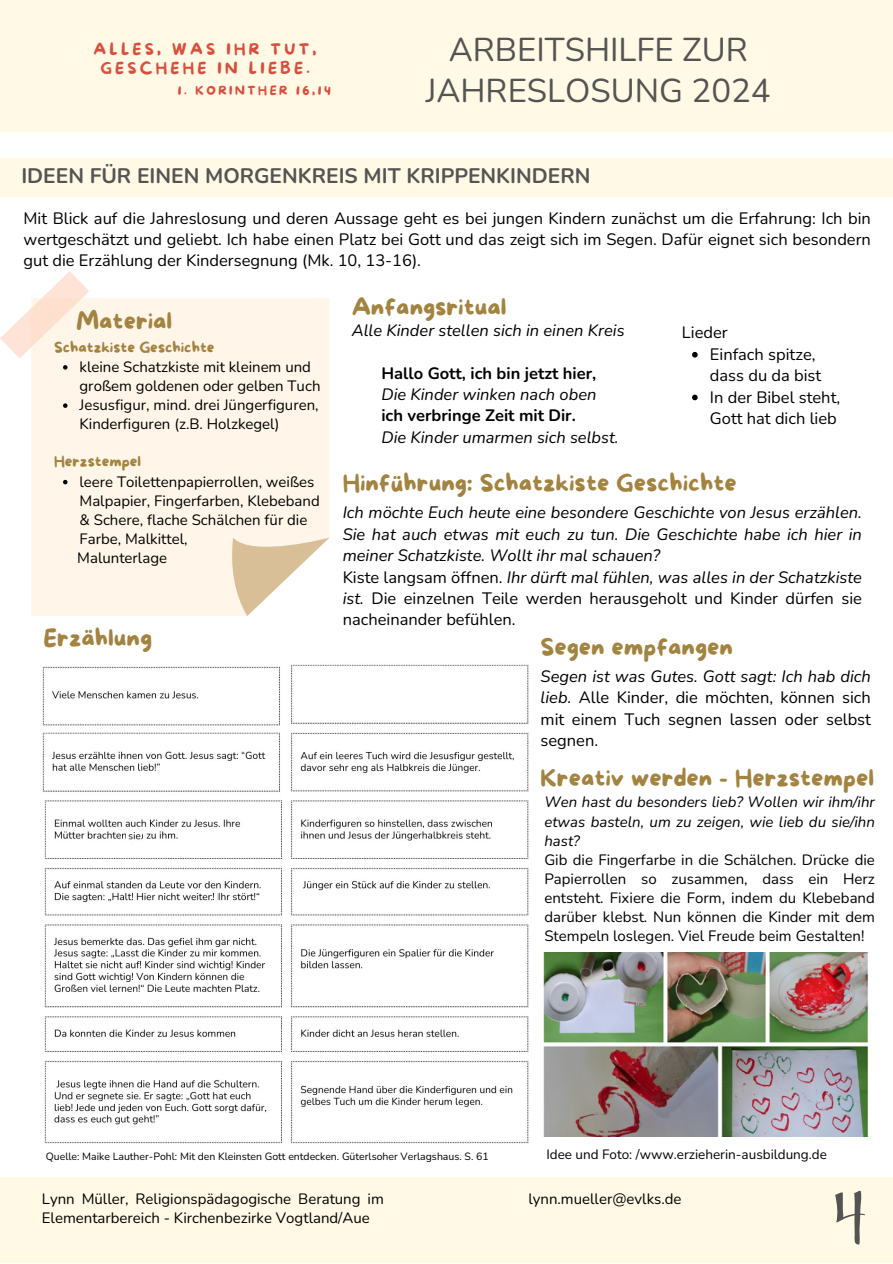
<style>
.page{position:relative;width:893px;height:1264px;background:#fff}
.page>*{position:absolute;margin:0;border:0;box-sizing:border-box;transform-origin:0 0}
.t1{font:33px/40.5px "Nunito";color:#545454;text-align:center}
.t2{font:24px "More Sugar";color:#a38340}
.t3{font:700 21px "Nunito";color:#545454}
.t4{font:16.5px/21.3px "Nunito";color:#000;text-align:justify}
.t5{font:italic 16.5px/21.3px "Nunito";color:#000;text-align:justify}
.t6{font:700 16.5px "Nunito";color:#000}
.t7{font:15.75px/18.5px "More Sugar";letter-spacing:.205em;color:#da4e3d;text-align:center}
.t8{font:15px/19px "Nunito";color:#000}
.t9{font:italic 15px/19px "Nunito";color:#000;text-align:justify}
.t10{font:15px "More Sugar";color:#a38340}
.t11{font:13.5px "Nunito";color:#000}
.t12{font:12.3px "More Sugar";letter-spacing:.205em;color:#da4e3d}
.t13{font:10.5px "Nunito";color:#000}
.s1{font-style:italic}
</style>
<div class="page">
<div style="left:0;top:0;width:892px;height:131px;background:#fff9e5"></div>
<div style="left:0;top:1177px;width:892px;height:85px;background:#fff9e5"></div>
<div style="left:0;top:158px;width:892px;height:39px;background:#fff9e5"></div>
<div style="left:31px;top:298px;width:298px;height:318px;background:#fff6e9"></div>
<svg style="left:230px;top:537px;width:99px;height:79px"></svg>
<svg style="left:0;top:271px;width:89px;height:87px"></svg>
<img style="left:44px;top:664px;width:485px;height:480px">
<img style="left:543px;top:952px;width:326px;height:183px">
<svg style="left:835px;top:1190px;width:30px;height:54px"></svg>
<svg style="left:63px;top:365px;width:5px;height:4px"></svg>
<svg style="left:63px;top:403px;width:5px;height:5px"></svg>
<svg style="left:63px;top:480px;width:5px;height:4px"></svg>
<svg style="left:692px;top:352px;width:5px;height:5px"></svg>
<svg style="left:692px;top:394px;width:5px;height:6px"></svg>
<img style="left:42px;top:664px;width:241px;height:65px">
<img style="left:42px;top:729px;width:241px;height:70px">
<img style="left:127px;top:828px;width:14px;height:15px">
<svg style="left:211px;top:891px;width:6px;height:11px"></svg>
<p class="t7" style="left:94px;top:41px;width:224px">ALLES, WAS IHR TUT,<br>GESCHEHE IN LIEBE.</p>
<p class="t12" style="left:178px;top:83px;width:154px">1. KORINTHER 16,14</p>
<p class="t1" style="left:426px;top:30px;width:346px">ARBEITSHILFE ZUR<br>JAHRESLOSUNG 2024</p>
<p class="t3" style="left:21px;top:162px;width:570px">IDEEN FÜR EINEN MORGENKREIS MIT KRIPPENKINDERN</p>
<p class="t4" style="left:24px;top:208px;width:848px">Mit Blick auf die Jahreslosung und deren Aussage geht es bei jungen Kindern zunächst um die Erfahrung: Ich bin wertgeschätzt und geliebt. Ich habe einen Platz bei Gott und das zeigt sich im Segen. Dafür eignet sich besondern gut die Erzählung der Kindersegnung (Mk. 10, 13-16).</p>
<p class="t2" style="left:76px;top:307px;width:98px">Material</p>
<p class="t10" style="left:54px;top:339px;width:162px">Schatzkiste Geschichte</p>
<p class="t8" style="left:79px;top:357px;width:242px">kleine Schatzkiste mit kleinem und großem goldenen oder gelben Tuch</p>
<p class="t8" style="left:79px;top:395px;width:240px">Jesusfigur, mind. drei Jüngerfiguren,<br>Kinderfiguren (z.B. Holzkegel)</p>
<p class="t10" style="left:54px;top:453px;width:88px">Herzstempel</p>
<p class="t8" style="left:79px;top:472px;width:242px">leere Toilettenpapierrollen, weißes<br>Malpapier, Fingerfarben, Klebeband &amp; Schere, flache Schälchen für die<br>Farbe, Malkittel,</p>
<p class="t8" style="left:77px;top:548px;width:91px">Malunterlage</p>
<p class="t2" style="left:44px;top:624px;width:110px">Erzählung</p>
<p class="t2" style="left:351px;top:293px;width:156px">Anfangsritual</p>
<p class="t5" style="left:351px;top:320px;width:274px">Alle Kinder stellen sich in einen Kreis</p>
<p class="t6" style="left:381px;top:362px;width:216px">Hallo Gott, ich bin jetzt hier,</p>
<p class="t5" style="left:381px;top:384px;width:216px">Die Kinder winken nach oben</p>
<p class="t6" style="left:381px;top:405px;width:196px">ich verbringe Zeit mit Dir.</p>
<p class="t5" style="left:381px;top:427px;width:239px">Die Kinder umarmen sich selbst.</p>
<p class="t4" style="left:682px;top:322px;width:47px">Lieder</p>
<p class="t4" style="left:710px;top:344px;width:113px">Einfach spitze, dass du da bist</p>
<p class="t4" style="left:710px;top:386px;width:132px">In der Bibel steht,<br>Gott hat dich lieb</p>
<p class="t2" style="left:342px;top:470px;width:395px">Hinführung: Schatzkiste Geschichte</p>
<p class="t5" style="left:342px;top:502px;width:520px">Ich möchte Euch heute eine besondere Geschichte von Jesus erzählen.<br>Sie hat auch etwas mit euch zu tun. Die Geschichte habe ich hier in meiner Schatzkiste. Wollt ihr mal schauen?</p>
<p class="t4" style="left:342px;top:566px;width:521px">Kiste langsam öffnen. <span class="s1">Ihr dürft mal fühlen, was alles in der Schatzkiste ist.</span> Die einzelnen Teile werden herausgeholt und Kinder dürfen sie nacheinander befühlen.</p>
<p class="t2" style="left:540px;top:633px;width:194px">Segen empfangen</p>
<p class="t4" style="left:540px;top:666px;width:332px"><span class="s1">Segen ist was Gutes. Gott sagt: Ich hab dich lieb.</span> Alle Kinder, die möchten, können sich mit einem Tuch segnen lassen oder selbst segnen.</p>
<p class="t2" style="left:540px;top:764px;width:335px">Kreativ werden - Herzstempel</p>
<p class="t9" style="left:544px;top:793px;width:332px">Wen hast du besonders lieb? Wollen wir ihm/ihr etwas basteln, um zu zeigen, wie lieb du sie/ihn hast?</p>
<p class="t8" style="left:544px;top:850px;width:332px;text-align:justify">Gib die Fingerfarbe in die Schälchen. Drücke die Papierrollen so zusammen, dass ein Herz entsteht. Fixiere die Form, indem du Klebeband darüber klebst. Nun können die Kinder mit dem Stempeln loslegen. Viel Freude beim Gestalten!</p>
<p class="t13" style="left:46px;top:1149px;width:444px">Quelle: Maike Lauther-Pohl: Mit den Kleinsten Gott entdecken. Güterlsoher Verlagshaus. S. 61</p>
<p class="t8" style="left:42px;top:1188px;width:343px">Lynn Müller, Religionspädagogische Beratung im<br>Elementarbereich - Kirchenbezirke Vogtland/Aue</p>
<p class="t11" style="left:546px;top:1144px;width:282px">Idee und Foto: /www.erzieherin-ausbildung.de</p>
<p class="t8" style="left:528px;top:1188px;width:155px">lynn.mueller@evlks.de</p>
</div>
